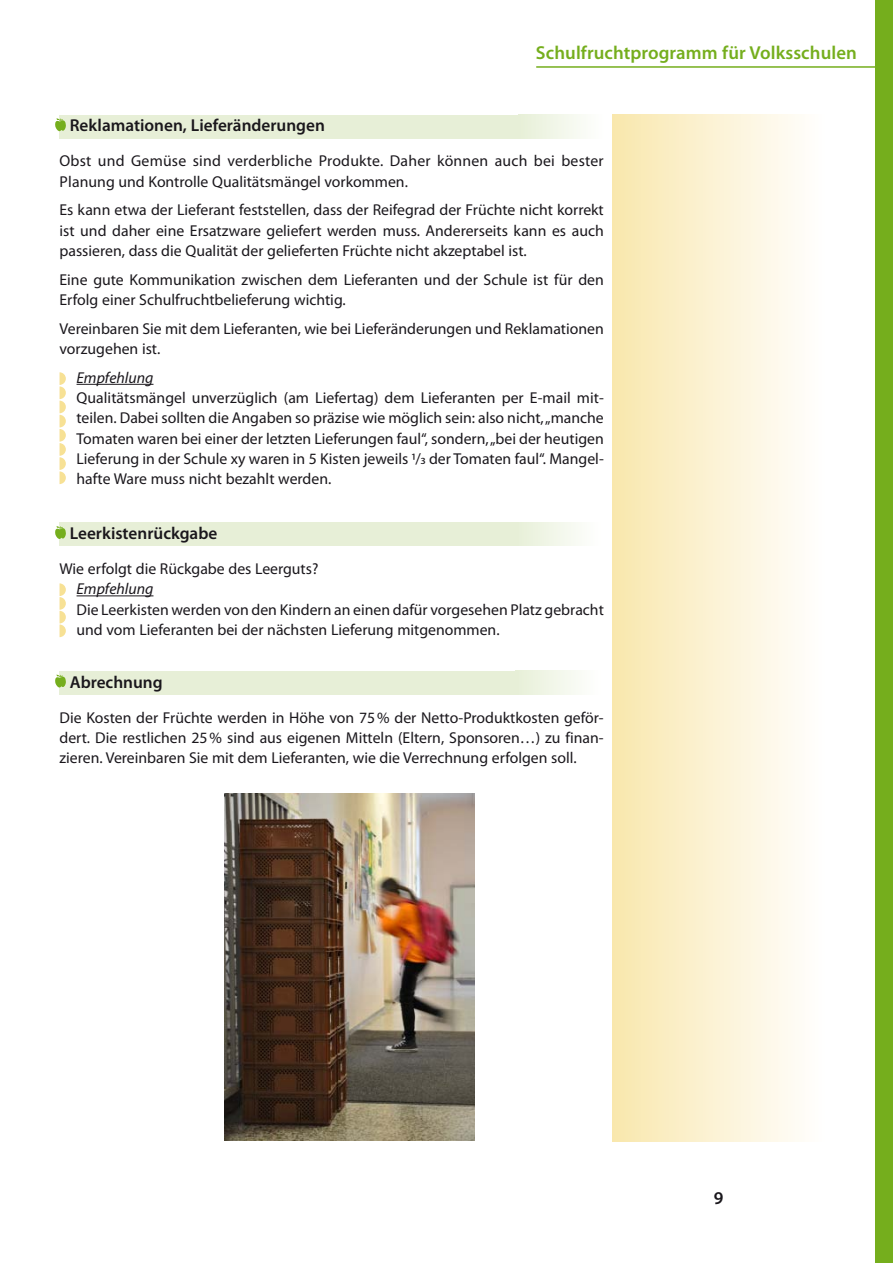
<style>
.page{position:relative;width:893px;height:1263px;background:#fff}
.page>*{position:absolute;margin:0;border:0;box-sizing:border-box;transform-origin:0 0}
.t1{font:600 18.75px "Myriad Pro";letter-spacing:.005em;color:#75ae1d}
.t2{font:600 18px "Myriad Pro";color:#1a171c}
.t3{font:600 17.25px "Myriad Pro";color:#1a171c}
.t4{font:15.75px/20.2px "Myriad Pro";color:#1a171c}
.t5{font:italic 15.75px "Myriad Pro";color:#1a171c}
</style>
<div class="page">
<div style="left:876px;top:0;width:17px;height:1263px;background:#75ae1d"></div>
<hr style="left:536px;top:66px;width:347px;height:2px;background:#75ae1d">
<hr style="left:77px;top:384px;width:76px;height:1px;background:#1a171c">
<div style="left:60px;top:115px;width:544px;height:23px;background:#e7efd7"></div>
<div style="left:519px;top:115px;width:85px;height:23px;background:linear-gradient(to right,#e7efd7,#fffffe)"></div>
<div style="left:612px;top:115px;width:213px;height:1027px;background:linear-gradient(to right,#f9e7ad,#fff)"></div>
<img style="left:224px;top:793px;width:251px;height:348px">
<div style="left:515px;top:522px;width:85px;height:24px;background:linear-gradient(to right,#e7efd7,#fffffe)"></div>
<div style="left:515px;top:671px;width:85px;height:23px;background:linear-gradient(to right,#e7efd7,#fffffe)"></div>
<svg style="left:60px;top:372px;width:6px;height:112px"></svg>
<svg style="left:55px;top:118px;width:11px;height:13px"></svg>
<hr style="left:77px;top:595px;width:76px;height:1px;background:#1a171c">
<div style="left:60px;top:522px;width:459px;height:24px;background:#e7efd7"></div>
<svg style="left:60px;top:583px;width:6px;height:54px"></svg>
<svg style="left:55px;top:526px;width:11px;height:13px"></svg>
<div style="left:60px;top:671px;width:459px;height:23px;background:#e7efd7"></div>
<svg style="left:55px;top:674px;width:11px;height:14px"></svg>
<p class="t3" style="left:70px;top:115px;width:257px">Reklamationen, Lieferänderungen</p>
<p class="t1" style="left:536px;top:41px;width:322px">Schulfruchtprogramm für Volksschulen</p>
<p class="t4" style="left:60px;top:151px;width:546px">Obst und Gemüse sind verderbliche Produkte. Daher können auch bei bester<br>Planung und Kontrolle Qualitätsmängel vorkommen.</p>
<p class="t4" style="left:60px;top:200px;width:546px;text-align:justify">Es kann etwa der Lieferant feststellen, dass der Reifegrad der Früchte nicht korrekt ist und daher eine Ersatzware geliefert werden muss. Andererseits kann es auch passieren, dass die Qualität der gelieferten Früchte nicht akzeptabel ist.</p>
<p class="t4" style="left:60px;top:269px;width:546px">Eine gute Kommunikation zwischen dem Lieferanten und der Schule ist für den<br>Erfolg einer Schulfruchtbelieferung wichtig.</p>
<p class="t4" style="left:60px;top:318px;width:546px">Vereinbaren Sie mit dem Lieferanten, wie bei Lieferänderungen und Reklamationen vorzugehen ist.</p>
<p class="t5" style="left:77px;top:368px;width:78px">Empfehlung</p>
<p class="t4" style="left:77px;top:387px;width:529px;text-align:justify">Qualitätsmängel unverzüglich (am Liefertag) dem Lieferanten per E-mail mit&shy;teilen. Dabei sollten die Angaben so präzise wie möglich sein: also nicht, „manche Tomaten waren bei einer der letzten Lieferungen faul“, sondern, „bei der heutigen Lieferung in der Schule xy waren in 5 Kisten jeweils 1/3 der Tomaten faul“. Mangel&shy;hafte Ware muss nicht bezahlt werden.</p>
<p class="t3" style="left:70px;top:522px;width:149px">Leerkistenrückgabe</p>
<p class="t4" style="left:60px;top:558px;width:260px">Wie erfolgt die Rückgabe des Leerguts?</p>
<p class="t5" style="left:77px;top:579px;width:78px">Empfehlung</p>
<p class="t4" style="left:77px;top:599px;width:529px">Die Leerkisten werden von den Kindern an einen dafür vorgesehen Platz gebracht und vom Lieferanten bei der nächsten Lieferung mitgenommen.</p>
<p class="t3" style="left:70px;top:671px;width:94px">Abrechnung</p>
<p class="t4" style="left:60px;top:707px;width:546px;text-align:justify">Die Kosten der Früchte werden in Höhe von 75% der Netto-Produktkosten geför&shy;dert. Die restlichen 25% sind aus eigenen Mitteln (Eltern, Sponsoren…) zu finan&shy;zieren. Vereinbaren Sie mit dem Lieferanten, wie die Verrechnung erfolgen soll.</p>
<p class="t2" style="left:714px;top:1187px;width:11px">9</p>
</div>
